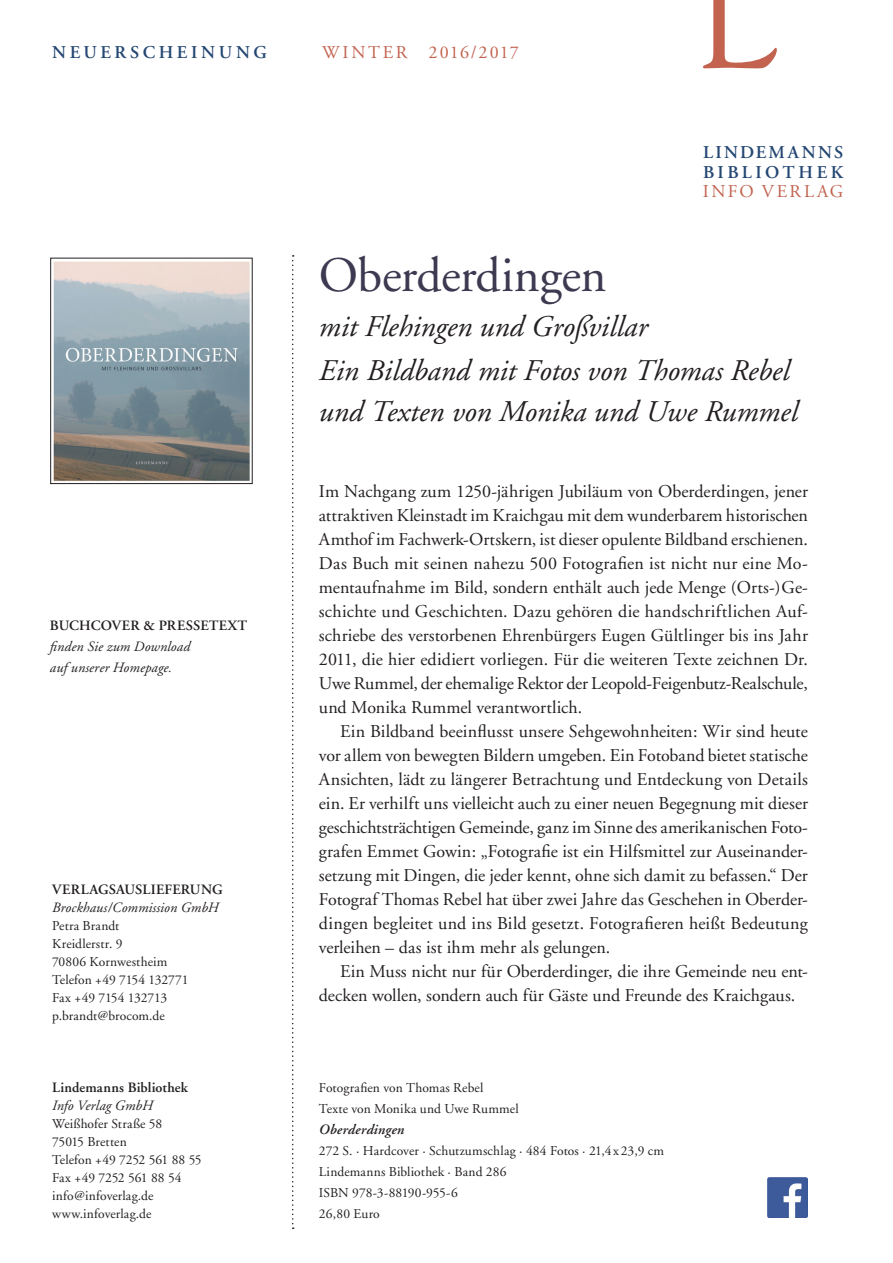
<style>
.page{position:relative;width:893px;height:1263px;background:#fff}
.page>*{position:absolute;margin:0;border:0;box-sizing:border-box;transform-origin:0 0}
.t1{font:144px "Goudy";color:#c2624f}
.t2{font:49.5px "Adobe Garamond";letter-spacing:-.015em;color:#3c3950}
.t3{font:italic 30px/44.5px "Adobe Garamond";letter-spacing:-.005em;color:#231f20}
.t4{font:18px/24px "Adobe Garamond";color:#231f20;text-align:justify}
.t5{font:18px "Adobe Garamond Pro";letter-spacing:.13em;color:#c2624f}
.t6{font:600 18px/19.5px "Adobe Garamond Pro";letter-spacing:.16em;color:#244773}
.t7{font:600 18px "Adobe Garamond Pro";letter-spacing:.185em;color:#244773}
.t8{font:italic 14.25px/21px "Adobe Garamond";letter-spacing:.005em;color:#231f20}
.t9{font:600 14.25px "Adobe Garamond";letter-spacing:.015em;color:#231f20}
.t10{font:italic 600 14.25px "Adobe Garamond";letter-spacing:.015em;color:#231f20}
.t11{font:13.5px/18px "Adobe Garamond";letter-spacing:.005em;color:#231f20}
</style>
<div class="page">
<div style="left:43px;top:79px;width:76px;height:76px;border:2px solid #fff;border-radius:50%"></div>
<svg style="left:292px;top:255px;width:2px;height:974px"></svg>
<img style="left:767px;top:1177px;width:41px;height:40px">
<img style="left:53px;top:261px;width:197px;height:221px">
<div style="left:50px;top:258px;width:203px;height:226px;border:1px solid #231f20"></div>
<p class="t7" style="left:52px;top:42px;width:216px">NEUERSCHEINUNG</p>
<p class="t5" style="left:322px;top:42px;width:198px">WINTER 2016/2017</p>
<h1 class="t1" style="left:699px;top:-71px;width:82px">L</h1>
<p class="t6" style="left:703px;top:143px;width:142px">LINDEMANNS<br>BIBLIOTHEK</p>
<p class="t5" style="left:703px;top:181px;width:142px">INFO VERLAG</p>
<p class="t9" style="left:50px;top:618px;width:199px">BUCHCOVER &amp; PRESSETEXT</p>
<p class="t8" style="left:50px;top:636px;width:142px">finden Sie zum Download auf unserer Homepage.</p>
<p class="t9" style="left:52px;top:881px;width:172px">VERLAGSAUSLIEFERUNG</p>
<p class="t8" style="left:52px;top:897px;width:168px">Brockhaus/Commission GmbH</p>
<p class="t11" style="left:52px;top:917px;width:138px">Petra Brandt<br>Kreidlerstr. 9<br>70806 Kornwestheim<br>Telefon +49 7154 132771<br>Fax +49 7154 132713 p.brandt@brocom.de</p>
<p class="t9" style="left:52px;top:1079px;width:137px">Lindemanns Bibliothek</p>
<p class="t8" style="left:52px;top:1095px;width:102px">Info Verlag GmbH</p>
<p class="t11" style="left:52px;top:1115px;width:151px">Weißhofer Straße 58<br>75015 Bretten<br>Telefon +49 7252 561 88 55<br>Fax +49 7252 561 88 54 info@infoverlag.de www.infoverlag.de</p>
<h2 class="t2" style="left:319px;top:249px;width:289px">Oberderdingen</h2>
<h3 class="t3" style="left:319px;top:305px;width:472px">mit Flehingen und Großvillar<br>Ein Bildband mit Fotos von Thomas Rebel</h3>
<h3 class="t3" style="left:319px;top:390px;width:480px">und Texten von Monika und Uwe Rummel</h3>
<p class="t4" style="left:319px;top:480px;width:491px">Im Nachgang zum 1250-jährigen Jubiläum von Oberderdingen, jener attraktiven Kleinstadt im Kraichgau mit dem wunderbarem historischen Amthof im Fachwerk-Ortskern, ist dieser opulente Bildband erschienen.<br>Das Buch mit seinen nahezu 500 Fotografien ist nicht nur eine Mo&shy;mentaufnahme im Bild, sondern enthält auch jede Menge (Orts-)Ge&shy;schichte und Geschichten. Dazu gehören die handschriftlichen Auf&shy;schriebe des verstorbenen Ehrenbürgers Eugen Gültlinger bis ins Jahr 2011, die hier edidiert vorliegen. Für die weiteren Texte zeichnen Dr.<br>Uwe Rummel, der ehemalige Rektor der Leopold-Feigenbutz-Realschule, und Monika Rummel verantwortlich.</p>
<p class="t4" style="left:319px;top:720px;width:491px;text-indent:21px">Ein Bildband beeinflusst unsere Sehgewohnheiten: Wir sind heute vor allem von bewegten Bildern umgeben. Ein Fotoband bietet statische Ansichten, lädt zu längerer Betrachtung und Entdeckung von Details ein. Er verhilft uns vielleicht auch zu einer neuen Begegnung mit dieser geschichtsträchtigen Gemeinde, ganz im Sinne des amerikanischen Foto&shy;grafen Emmet Gowin: „Fotografie ist ein Hilfsmittel zur Auseinander&shy;setzung mit Dingen, die jeder kennt, ohne sich damit zu befassen.“ Der Fotograf Thomas Rebel hat über zwei Jahre das Geschehen in Oberder&shy;dingen begleitet und ins Bild gesetzt. Fotografieren heißt Bedeutung verleihen – das ist ihm mehr als gelungen.</p>
<p class="t4" style="left:319px;top:959px;width:490px;text-indent:21px">Ein Muss nicht nur für Oberderdinger, die ihre Gemeinde neu ent&shy;decken wollen, sondern auch für Gäste und Freunde des Kraichgaus.</p>
<p class="t11" style="left:319px;top:1078px;width:201px;line-height:21px">Fotografien von Thomas Rebel<br>Texte von Monika und Uwe Rummel</p>
<p class="t10" style="left:319px;top:1122px;width:87px">Oberderdingen</p>
<p class="t11" style="left:319px;top:1141px;width:347px;line-height:21px">272 S. · Hardcover · Schutzumschlag · 484 Fotos · 21,4 x 23,9 cm<br>Lindemanns Bibliothek · Band 286<br>ISBN 978-3-88190-955-6<br>26,80 Euro</p>
</div>
